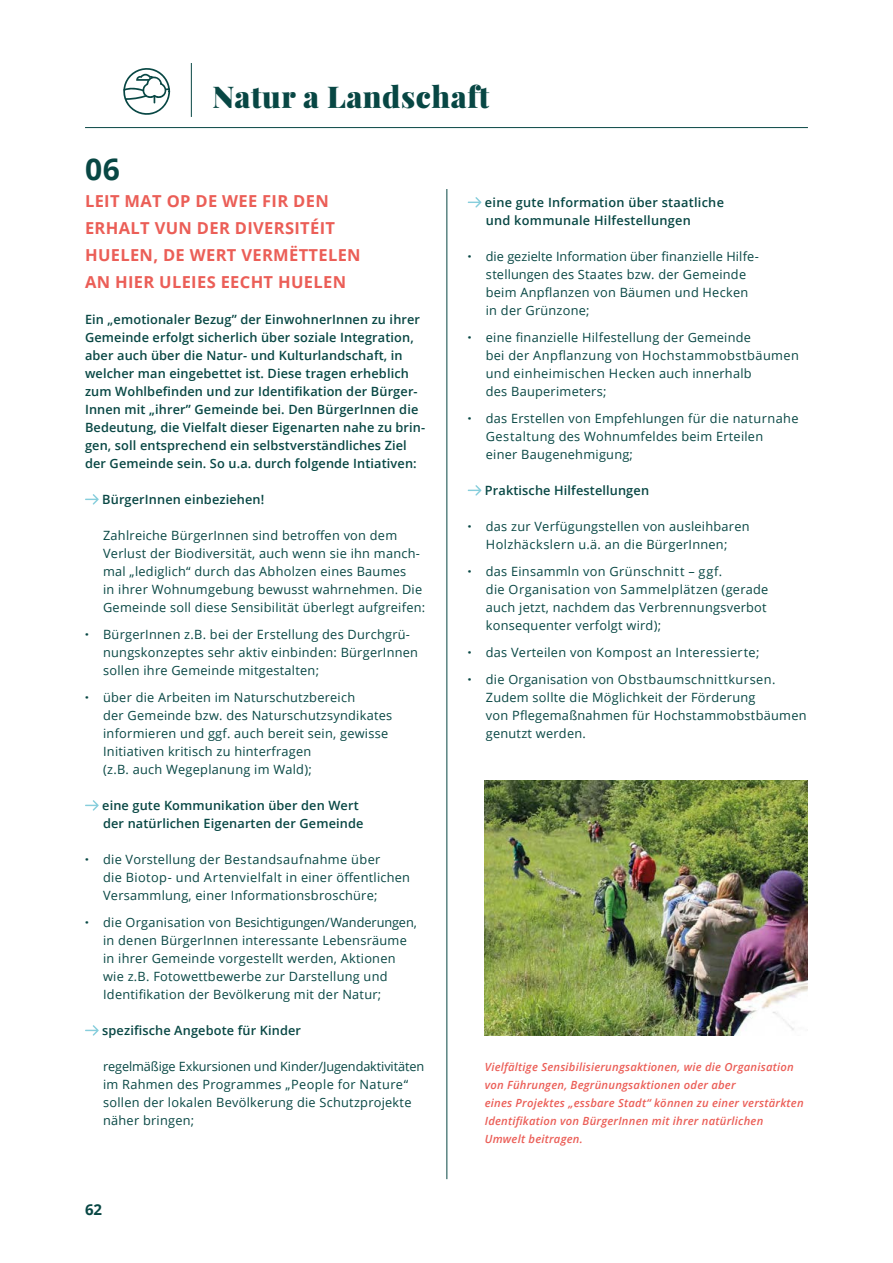
<style>
.page{position:relative;width:893px;height:1263px;background:#fff}
.page>*{position:absolute;margin:0;border:0;box-sizing:border-box;transform-origin:0 0}
.t1{font:900 30px "Playfair Display";letter-spacing:.02em;color:#084744}
.t2{font:700 30px "Open Sans";color:#084744}
.t3{font:700 16.5px/27px "Open Sans";letter-spacing:.02em;color:#eb5e57}
.t4{font:700 15px "Open Sans";color:#084744}
.t5{font:12.75px/18px "Open Sans";letter-spacing:.02em;color:#084744}
.t6{font:600 12.75px/18px "Open Sans";letter-spacing:.01em;color:#084744}
.t7{font:italic 600 11.25px/18px "Open Sans";letter-spacing:.02em;color:#eb5e57}
.s1{font-weight:800}
</style>
<div class="page">
<hr style="left:85px;top:127px;width:723px;height:1px;background:#084744">
<hr style="left:191px;top:63px;width:1px;height:54px;background:#084744">
<svg style="left:123px;top:68px;width:47px;height:47px"></svg>
<img style="left:485px;top:780px;width:323px;height:255px">
<hr style="left:446px;top:189px;width:1px;height:990px;background:#084744">
<svg style="left:85px;top:494px;width:14px;height:10px"></svg>
<svg style="left:85px;top:800px;width:14px;height:10px"></svg>
<svg style="left:85px;top:1025px;width:14px;height:10px"></svg>
<svg style="left:468px;top:197px;width:13px;height:10px"></svg>
<svg style="left:468px;top:485px;width:13px;height:10px"></svg>
<h1 class="t1" style="left:213px;top:77px;width:278px">Natur a Landschaft</h1>
<h1 class="t2" style="left:85px;top:148px;width:36px">06</h1>
<p class="t3" style="left:85px;top:187px;width:251px">LEIT MAT OP DE WEE FIR DEN<br>ERHALT VUN DER DIVERSITÉIT<br>HUELEN, DE WERT</p>
<p class="t3" style="left:241px;top:241px;width:12px">VERMËTTELE</p>
<p class="t3" style="left:347px;top:241px;width:15px">N</p>
<p class="t3" style="left:85px;top:268px;width:263px">AN HIER ULEIES EECHT HUELEN</p>
<p class="t6" style="left:85px;top:310px;width:342px">Ein „emotionaler Bezug” der EinwohnerInnen zu ihrer Gemeinde erfolgt sicherlich über soziale Integration, aber auch über die Natur- und Kulturlandschaft, in welcher man eingebettet ist. Diese tragen erheblich zum Wohlbefinden und zur Identifikation der Bürger-Innen mit „ihrer” Gemeinde bei. Den BürgerInnen die Bedeutung, die Vielfalt dieser Eigenarten nahe zu brin&shy;gen, soll entsprechend ein selbstverständliches Ziel der Gemeinde sein. So u.a. durch folgende Intiativen:</p>
<p class="t6" style="left:102px;top:490px;width:164px">BürgerInnen einbeziehen!</p>
<p class="t5" style="left:103px;top:526px;width:324px">Zahlreiche BürgerInnen sind betroffen von dem Verlust der Biodiversität, auch wenn sie ihn manch&shy;mal „lediglich“ durch das Abholzen eines Baumes<br>in ihrer Wohnumgebung bewusst wahrnehmen. Die Gemeinde soll diese Sensibilität überlegt aufgreifen:</p>
<p class="t5" style="left:103px;top:625px;width:316px;text-indent:-18px"><span class="s1">·</span> BürgerInnen z.B. bei der Erstellung des Durchgrü&shy;nungskonzeptes sehr aktiv einbinden: BürgerInnen sollen ihre Gemeinde mitgestalten;</p>
<p class="t5" style="left:103px;top:688px;width:291px;text-indent:-18px"><span class="s1">·</span> über die Arbeiten im Naturschutzbereich<br>der Gemeinde bzw. des Naturschutzsyndikates informieren und ggf. auch bereit sein, gewisse Initiativen kritisch zu hinterfragen<br>(z.B. auch Wegeplanung im Wald);</p>
<p class="t6" style="left:102px;top:796px;width:263px">eine gute Kommunikation über den Wert der natürlichen Eigenarten der Gemeinde</p>
<p class="t5" style="left:103px;top:850px;width:308px;text-indent:-18px"><span class="s1">·</span> die Vorstellung der Bestandsaufnahme über<br>die Biotop- und Artenvielfalt in einer öffentlichen<br>Versammlung, einer Informationsbroschüre;</p>
<p class="t5" style="left:103px;top:913px;width:315px;text-indent:-18px"><span class="s1">·</span> die Organisation von Besichtigungen/Wanderungen, in denen BürgerInnen interessante Lebensräume in ihrer Gemeinde vorgestellt werden, Aktionen wie z.B. Fotowettbewerbe zur Darstellung und Identifikation der Bevölkerung mit der Natur;</p>
<p class="t6" style="left:102px;top:1021px;width:200px">spezifische Angebote für Kinder</p>
<p class="t5" style="left:103px;top:1057px;width:323px">regelmäßige Exkursionen und Kinder/Jugendaktivitäten im Rahmen des Programmes „People for Nature“ sollen der lokalen Bevölkerung die Schutzprojekte näher bringen;</p>
<p class="t4" style="left:85px;top:1199px;width:19px">62</p>
<p class="t6" style="left:485px;top:193px;width:241px">eine gute Information über staatliche und kommunale Hilfestellungen</p>
<p class="t5" style="left:486px;top:247px;width:275px;text-indent:-18px"><span class="s1">·</span> die gezielte Information über finanzielle Hilfe&shy;stellungen des Staates bzw. der Gemeinde beim Anpflanzen von Bäumen und Hecken in der Grünzone;</p>
<p class="t5" style="left:486px;top:328px;width:315px;text-indent:-18px"><span class="s1">·</span> eine finanzielle Hilfestellung der Gemeinde<br>bei der Anpflanzung von Hochstammobstbäumen und einheimischen Hecken auch innerhalb<br>des Bauperimeters;</p>
<p class="t5" style="left:486px;top:409px;width:314px;text-indent:-18px"><span class="s1">·</span> das Erstellen von Empfehlungen für die naturnahe<br>Gestaltung des Wohnumfeldes beim Erteilen<br>einer Baugenehmigung;</p>
<p class="t6" style="left:485px;top:481px;width:166px">Praktische Hilfestellungen</p>
<p class="t5" style="left:468px;top:517px;width:283px;text-align:center"><span class="s1">·</span> das zur Verfügungstellen von ausleihbaren<br>Holzhäckslern u.ä. an die BürgerInnen;</p>
<p class="t5" style="left:486px;top:562px;width:284px;text-indent:-18px"><span class="s1">·</span> das Einsammln von Grünschnitt – ggf.<br>die Organisation von Sammelplätzen (gerade auch jetzt, nachdem das Verbrennungsverbot konsequenter verfolgt wird);</p>
<p class="t5" style="left:468px;top:639px;width:309px;line-height:27px"><span class="s1">·</span> das Verteilen von Kompost an Interessierte;<br><span class="s1">·</span> die Organisation von Obstbaumschnittkursen.</p>
<p class="t5" style="left:486px;top:688px;width:322px">Zudem sollte die Möglichkeit der Förderung<br>von Pflegemaßnahmen für Hochstammobstbäumen genutzt werden.</p>
<p class="t7" style="left:485px;top:1058px;width:320px">Vielfältige Sensibilisierungsaktionen, wie die Organisation von Führungen, Begrünungsaktionen oder aber<br>eines Projektes „essbare Stadt“ können zu einer verstärkten Identifikation von BürgerInnen mit ihrer natürlichen Umwelt beitragen.</p>
</div>
